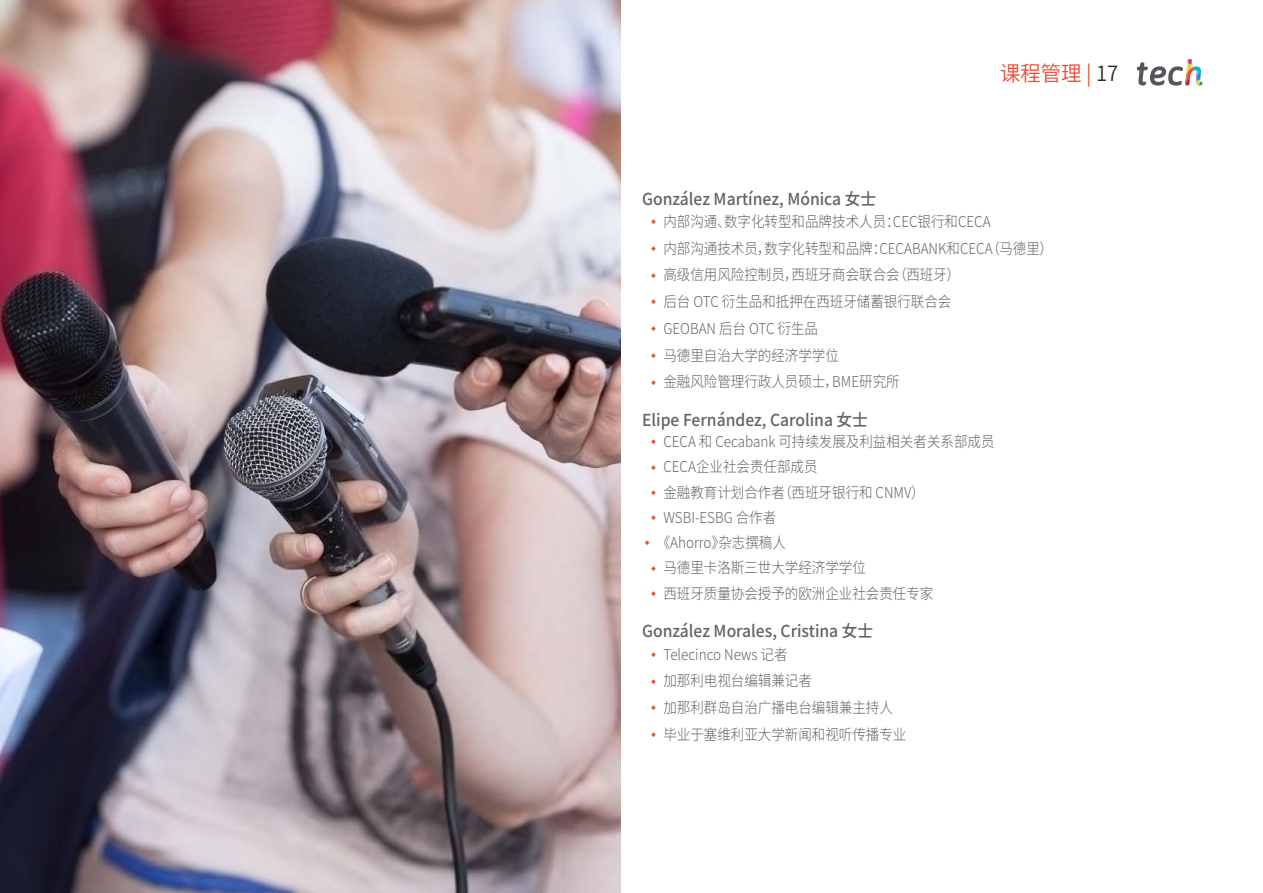
<style>
.page{position:relative;width:1263px;height:893px;background:#fff}
.page>*{position:absolute;margin:0;border:0;box-sizing:border-box;transform-origin:0 0}
.t1{font:21px "Source Han Sans CN";color:#e94d35}
.t2{font:500 16.5px "Source Han Sans CN";color:#61646a;scale:.95 1}
.t3{font:300 15px/26.7px "Source Han Sans CN";color:#61646a;scale:.9 1}
.s1{color:#312e20}
</style>
<div class="page">
<svg style="left:1137px;top:59px;width:65px;height:27px"></svg>
<img style="left:0;top:0;width:621px;height:893px">
<h1 class="t1" style="left:1000px;top:61px;width:120px">课程管理 | <span class="s1">17</span></h1>
<p class="t2" style="left:642px;top:189px;width:248px">González Martínez, Mónica 女士</p>
<p class="t3" style="left:663px;top:208px;width:434px">内部沟通、数字化转型和品牌技术人员：CEC银行和CECA<br>内部沟通技术员，数字化转型和品牌：CECABANK和CECA（马德里）高级信用风险控制员，西班牙商会联合会（西班牙）<br>后台 OTC 衍生品和抵押在西班牙储蓄银行联合会<br>GEOBAN 后台 OTC 衍生品<br>马德里自治大学的经济学学位<br>金融风险管理行政人员硕士，BME研究所</p>
<p class="t2" style="left:642px;top:411px;width:239px">Elipe Fernández, Carolina 女士</p>
<p class="t3" style="left:663px;top:428px;width:369px">CECA 和 Cecabank 可持续发展及利益相关者关系部成员</p>
<p class="t3" style="left:663px;top:454px;width:173px">CECA企业社会责任部成员</p>
<p class="t3" style="left:663px;top:479px;width:292px">金融教育计划合作者（西班牙银行和 CNMV）</p>
<p class="t3" style="left:663px;top:504px;width:127px">WSBI-ESBG 合作者</p>
<p class="t3" style="left:657px;top:529px;width:145px">《Ahorro》杂志撰稿人</p>
<p class="t3" style="left:663px;top:555px;width:226px">马德里卡洛斯三世大学经济学学位</p>
<p class="t3" style="left:663px;top:580px;width:301px">西班牙质量协会授予的欧洲企业社会责任专家</p>
<p class="t2" style="left:642px;top:622px;width:245px">González Morales, Cristina 女士</p>
<p class="t3" style="left:663px;top:641px;width:271px">Telecinco News 记者<br>加那利电视台编辑兼记者<br>加那利群岛自治广播电台编辑兼主持人毕业于塞维利亚大学新闻和视听传播专业</p>
</div>
